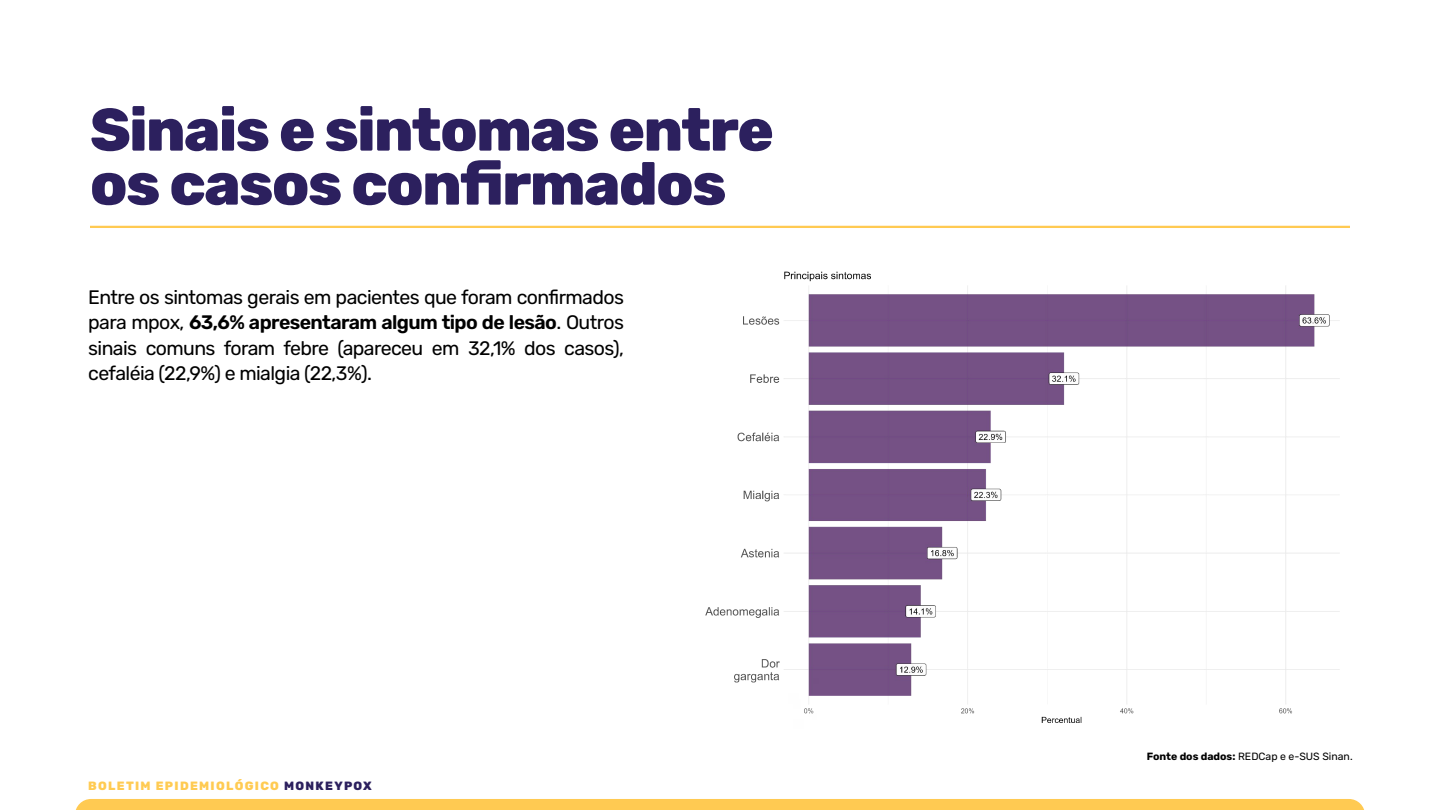
<style>
.page{position:relative;width:1440px;height:810px;background:#fff}
.page>*{position:absolute;margin:0;border:0;box-sizing:border-box;transform-origin:0 0}
.t1{font:800 60px/54px "Rubik";letter-spacing:-.025em;color:#2c205e}
.t2{font:19.5px/25.5px "Rubik";letter-spacing:-.03em;color:#000;text-align:justify}
.t3{font:800 12px "Rubik";letter-spacing:.11em;color:#ffcb52}
.t4{font:10.5px "Rubik";color:#000}
.s1{font-weight:600}
.s2{color:#2c205e}
.s3{font-weight:700}
</style>
<div class="page">
<div style="left:76px;top:799px;width:1288px;height:11px;background:#ffca52"></div>
<img style="left:705px;top:271px;width:635px;height:452px">
<hr style="left:90px;top:226px;width:1260px;height:2px;background:#ffca52">
<h1 class="t1" style="left:90px;top:103px;width:685px">Sinais e sintomas entre os casos confirmados</h1>
<p class="t2" style="left:88px;top:285px;width:537px">Entre os sintomas gerais em pacientes que foram confirmados para mpox, <span class="s1">63,6% apresentaram algum tipo de lesão</span>. Outros sinais comuns foram febre (apareceu em 32,1% dos casos), cefaléia (22,9%) e mialgia (22,3%).</p>
<p class="t3" style="left:88px;top:779px;width:285px">BOLETIM EPIDEMIOLÓGICO <span class="s2">MONKEYPOX</span></p>
<p class="t4" style="left:1147px;top:749px;width:207px"><span class="s3">Fonte dos dados:</span> REDCap e e-SUS Sinan.</p>
</div>
